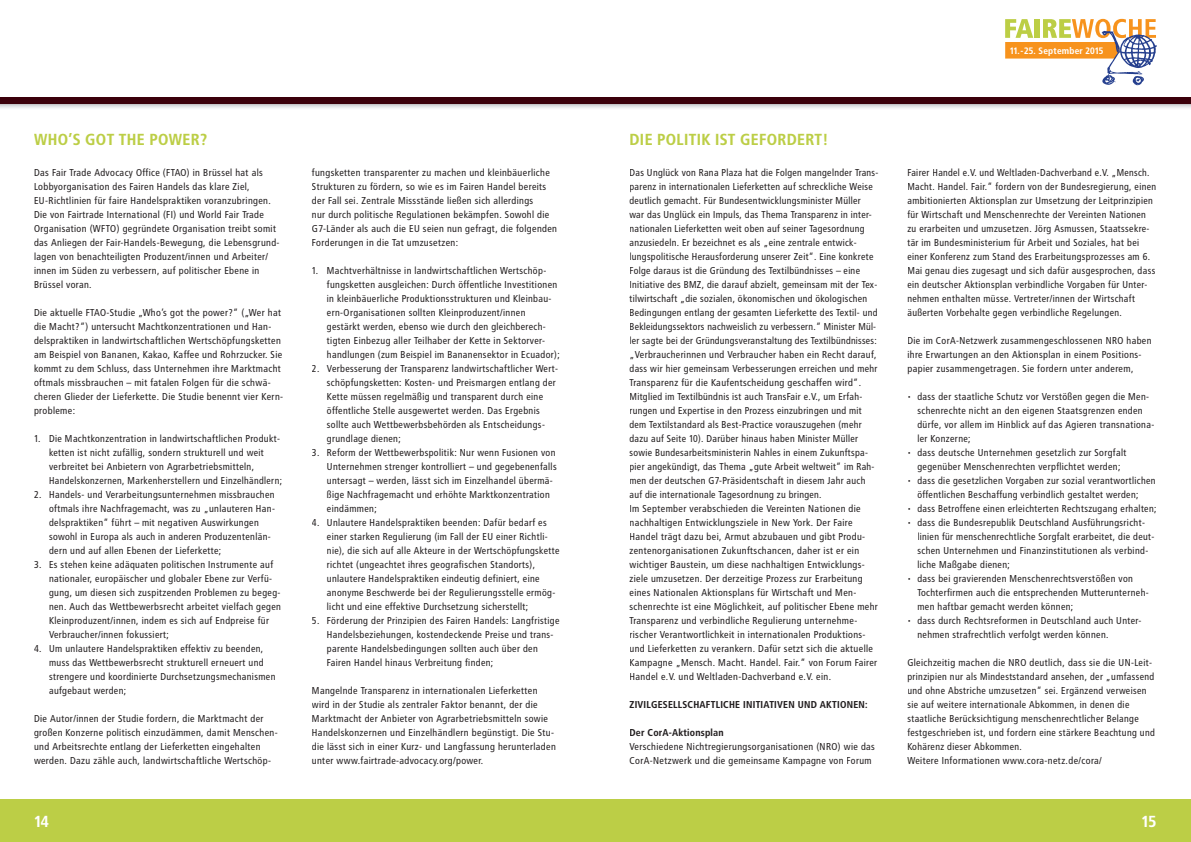
<style>
.page{position:relative;width:1191px;height:842px;background:#fff}
.page>*{position:absolute;margin:0;border:0;box-sizing:border-box;transform-origin:0 0}
.t1{font:700 16px "Transit";color:#bcce46}
.t2{font:700 16px "Transit";color:#fff}
.t3{font:10px/14px "Transit";color:#231f20}
.t4{font:700 10px "Transit";color:#231f20}
.t5{font:700 9.3px "Transit";color:#fff}
</style>
<div class="page">
<div style="left:0;top:0;width:1191px;height:104px;background:#3b000a"></div>
<div style="left:0;top:0;width:1191px;height:97px;background:#fff"></div>
<svg style="left:1005px;top:19px;width:152px;height:66px"></svg>
<div style="left:0;top:799px;width:1191px;height:43px;background:#bcce46"></div>
<p class="t5" style="left:1009px;top:45px;width:95px">11.-25. September 2015</p>
<h1 class="t1" style="left:34px;top:130px;width:175px">WHO’S GOT THE POWER?</h1>
<h1 class="t1" style="left:629px;top:130px;width:201px">DIE POLITIK IST GEFORDERT!</h1>
<p class="t3" style="left:34px;top:166px;width:247px">Das Fair Trade Advocacy Office (FTAO) in Brüssel hat als Lobbyorganisation des Fairen Handels das klare Ziel, EU-Richtlinien für faire Handelspraktiken voranzubringen.<br>Die von Fairtrade International (FI) und World Fair Trade Organisation (WFTO) gegründete Organisation treibt somit das Anliegen der Fair-Handels-Bewegung, die Lebensgrund&shy;lagen von benachteiligten Produzent/innen und Arbeiter/ innen im Süden zu verbessern, auf politischer Ebene in Brüssel voran.</p>
<p class="t3" style="left:34px;top:306px;width:251px">Die aktuelle FTAO-Studie „Who’s got the power?“ („Wer hat die Macht?“) untersucht Machtkonzentrationen und Han&shy;delspraktiken in landwirtschaftlichen Wertschöpfungsketten am Beispiel von Bananen, Kakao, Kaffee und Rohrzucker. Sie kommt zu dem Schluss, dass Unternehmen ihre Marktmacht oftmals missbrauchen – mit fatalen Folgen für die schwä&shy;cheren Glieder der Lieferkette. Die Studie benennt vier Kern&shy;probleme:</p>
<p class="t3" style="left:49px;top:432px;width:235px;text-indent:-15px">1. Die Machtkonzentration in landwirtschaftlichen Produkt&shy;ketten ist nicht zufällig, sondern strukturell und weit verbreitet bei Anbietern von Agrarbetriebsmitteln, Handelskonzernen, Markenherstellern und Einzelhändlern;</p>
<p class="t3" style="left:49px;top:488px;width:228px;text-indent:-15px">2. Handels- und Verarbeitungsunternehmen missbrauchen oftmals ihre Nachfragemacht, was zu „unlauteren Han&shy;delspraktiken“ führt – mit negativen Auswirkungen sowohl in Europa als auch in anderen Produzentenlän&shy;dern und auf allen Ebenen der Lieferkette;</p>
<p class="t3" style="left:49px;top:558px;width:234px;text-indent:-15px">3. Es stehen keine adäquaten politischen Instrumente auf nationaler, europäischer und globaler Ebene zur Verfü&shy;gung, um diesen sich zuspitzenden Problemen zu begeg&shy;nen. Auch das Wettbewerbsrecht arbeitet vielfach gegen Kleinproduzent/innen, indem es sich auf Endpreise für Verbraucher/innen fokussiert;</p>
<p class="t3" style="left:49px;top:642px;width:228px;text-indent:-15px">4. Um unlautere Handelspraktiken effektiv zu beenden, muss das Wettbewerbsrecht strukturell erneuert und strengere und koordinierte Durchsetzungsmechanismen aufgebaut werden;</p>
<p class="t3" style="left:34px;top:712px;width:246px">Die Autor/innen der Studie fordern, die Marktmacht der großen Konzerne politisch einzudämmen, damit Menschen&shy;und Arbeitsrechte entlang der Lieferketten eingehalten werden. Dazu zähle auch, landwirtschaftliche Wertschöp-</p>
<p class="t3" style="left:312px;top:166px;width:247px">fungsketten transparenter zu machen und kleinbäuerliche Strukturen zu fördern, so wie es im Fairen Handel bereits der Fall sei. Zentrale Missstände ließen sich allerdings<br>nur durch politische Regulationen bekämpfen. Sowohl die G7-Länder als auch die EU seien nun gefragt, die folgenden Forderungen in die Tat umzusetzen:</p>
<p class="t3" style="left:327px;top:264px;width:235px;text-indent:-15px">1. Machtverhältnisse in landwirtschaftlichen Wertschöp&shy;fungsketten ausgleichen: Durch öffentliche Investitionen in kleinbäuerliche Produktionsstrukturen und Kleinbau&shy;ern-Organisationen sollten Kleinproduzent/innen gestärkt werden, ebenso wie durch den gleichberech&shy;tigten Einbezug aller Teilhaber der Kette in Sektorver&shy;handlungen (zum Beispiel im Bananensektor in Ecuador);</p>
<p class="t3" style="left:327px;top:362px;width:233px;text-indent:-15px">2. Verbesserung der Transparenz landwirtschaftlicher Wert&shy;schöpfungsketten: Kosten- und Preismargen entlang der Kette müssen regelmäßig und transparent durch eine öffentliche Stelle ausgewertet werden. Das Ergebnis sollte auch Wettbewerbsbehörden als Entscheidungs&shy;grundlage dienen;</p>
<p class="t3" style="left:327px;top:446px;width:232px;text-indent:-15px">3. Reform der Wettbewerbspolitik: Nur wenn Fusionen von Unternehmen strenger kontrolliert – und gegebenenfalls untersagt – werden, lässt sich im Einzelhandel übermä&shy;ßige Nachfragemacht und erhöhte Marktkonzentration eindämmen;</p>
<p class="t3" style="left:327px;top:516px;width:234px;text-indent:-15px">4. Unlautere Handelspraktiken beenden: Dafür bedarf es einer starken Regulierung (im Fall der EU einer Richtli&shy;nie), die sich auf alle Akteure in der Wertschöpfungskette richtet (ungeachtet ihres geografischen Standorts), unlautere Handelspraktiken eindeutig definiert, eine anonyme Beschwerde bei der Regulierungsstelle ermög&shy;licht und eine effektive Durchsetzung sicherstellt;</p>
<p class="t3" style="left:327px;top:614px;width:234px;text-indent:-15px">5. Förderung der Prinzipien des Fairen Handels: Langfristige Handelsbeziehungen, kostendeckende Preise und trans&shy;parente Handelsbedingungen sollten auch über den Fairen Handel hinaus Verbreitung finden;</p>
<p class="t3" style="left:312px;top:684px;width:246px">Mangelnde Transparenz in internationalen Lieferketten wird in der Studie als zentraler Faktor benannt, der die Marktmacht der Anbieter von Agrarbetriebsmitteln sowie Handelskonzernen und Einzelhändlern begünstigt. Die Stu&shy;die lässt sich in einer Kurz- und Langfassung herunterladen unter www.fairtrade-advocacy.org/power.</p>
<p class="t3" style="left:629px;top:166px;width:251px">Das Unglück von Rana Plaza hat die Folgen mangelnder Trans&shy;parenz in internationalen Lieferketten auf schreckliche Weise deutlich gemacht. Für Bundesentwicklungsminister Müller<br>war das Unglück ein Impuls, das Thema Transparenz in inter&shy;nationalen Lieferketten weit oben auf seiner Tagesordnung anzusiedeln. Er bezeichnet es als „eine zentrale entwick&shy;lungspolitische Herausforderung unserer Zeit“. Eine konkrete Folge daraus ist die Gründung des Textilbündnisses – eine Initiative des BMZ, die darauf abzielt, gemeinsam mit der Tex&shy;tilwirtschaft „die sozialen, ökonomischen und ökologischen Bedingungen entlang der gesamten Lieferkette des Textil- und Bekleidungssektors nachweislich zu verbessern.“ Minister Mül&shy;ler sagte bei der Gründungsveranstaltung des Textilbündnisses: „Verbraucherinnen und Verbraucher haben ein Recht darauf, dass wir hier gemeinsam Verbesserungen erreichen und mehr Transparenz für die Kaufentscheidung geschaffen wird“.<br>Mitglied im Textilbündnis ist auch TransFair e.V., um Erfah&shy;rungen und Expertise in den Prozess einzubringen und mit dem Textilstandard als Best-Practice vorauszugehen (mehr dazu auf Seite 10). Darüber hinaus haben Minister Müller sowie Bundesarbeitsministerin Nahles in einem Zukunftspa&shy;pier angekündigt, das Thema „gute Arbeit weltweit“ im Rah&shy;men der deutschen G7-Präsidentschaft in diesem Jahr auch auf die internationale Tagesordnung zu bringen.<br>Im September verabschieden die Vereinten Nationen die nachhaltigen Entwicklungsziele in New York. Der Faire Handel trägt dazu bei, Armut abzubauen und gibt Produ&shy;zentenorganisationen Zukunftschancen, daher ist er ein wichtiger Baustein, um diese nachhaltigen Entwicklungs&shy;ziele umzusetzen. Der derzeitige Prozess zur Erarbei tung eines Nationalen Aktionsplans für Wirtschaft und Men&shy;schenrechte ist eine Möglichkeit, auf politischer Ebene mehr Transparenz und verbindliche Regulierung unternehme&shy;rischer Verantwortlichkeit in internationalen Produktions&shy;und Lieferketten zu verankern. Dafür setzt sich die aktuelle Kampagne „Mensch. Macht. Handel. Fair.“ von Forum Fairer Handel e.V. und Weltladen-Dachverband e.V. ein.</p>
<p class="t4" style="left:629px;top:699px;width:240px">ZIVILGESELLSCHAFTLICHE INITIATIVEN UND AKTIONEN:</p>
<p class="t4" style="left:629px;top:727px;width:96px">Der CorA-Aktionsplan</p>
<p class="t3" style="left:629px;top:740px;width:247px">Verschiedene Nichtregierungsorganisationen (NRO) wie das<br>CorA-Netzwerk und die gemeinsame Kampagne von Forum</p>
<p class="t3" style="left:907px;top:166px;width:251px">Fairer Handel e.V. und Weltladen-Dachverband e.V. „Mensch.<br>Macht. Handel. Fair.“ fordern von der Bundesregierung, einen ambitionierten Aktionsplan zur Umsetzung der Leitprinzipien für Wirtschaft und Menschenrechte der Vereinten Nationen zu erarbeiten und umzusetzen. Jörg Asmussen, Staatssekre&shy;tär im Bundesministerium für Arbeit und Soziales, hat bei einer Konferenz zum Stand des Erarbeitungsprozesses am 6.<br>Mai genau dies zugesagt und sich dafür ausgesprochen, dass ein deutscher Aktionsplan verbindliche Vorgaben für Unter&shy;nehmen enthalten müsse. Vertreter/innen der Wirtschaft äußerten Vorbehalte gegen verbindliche Regelungen.</p>
<p class="t3" style="left:907px;top:334px;width:246px">Die im CorA-Netzwerk zusammengeschlossenen NRO haben ihre Erwartungen an den Aktionsplan in einem Positions&shy;papier zusammengetragen. Sie fordern unter anderem,</p>
<p class="t3" style="left:917px;top:390px;width:239px;text-indent:-10px">• dass der staatliche Schutz vor Verstößen gegen die Men&shy;schenrechte nicht an den eigenen Staatsgrenzen enden dürfe, vor allem im Hinblick auf das Agieren transnationa&shy;ler Konzerne;</p>
<p class="t3" style="left:907px;top:446px;width:221px;text-align:center">• dass deutsche Unternehmen gesetzlich zur Sorgfalt gegenüber Menschenrechten verpflichtet werden;</p>
<p class="t3" style="left:917px;top:474px;width:240px;text-indent:-10px">• dass die gesetzlichen Vorgaben zur sozial verantwortlichen öffentlichen Beschaffung verbindlich gestaltet werden;</p>
<p class="t3" style="left:907px;top:502px;width:251px">• dass Betroffene einen erleichterten Rechtszugang erhalten;</p>
<p class="t3" style="left:917px;top:516px;width:239px;text-indent:-10px">• dass die Bundesrepublik Deutschland Ausführungsricht&shy;linien für menschenrechtliche Sorgfalt erarbeitet, die deut&shy;schen Unternehmen und Finanzinstitutionen als verbind&shy;liche Maßgabe dienen;</p>
<p class="t3" style="left:917px;top:572px;width:233px;text-indent:-10px">• dass bei gravierenden Menschenrechtsverstößen von<br>Tochterfirmen auch die entsprechenden Mutterunterneh&shy;men haftbar gemacht werden können;</p>
<p class="t3" style="left:917px;top:614px;width:226px;text-indent:-10px">• dass durch Rechtsreformen in Deutschland auch Unter&shy;nehmen strafrechtlich verfolgt werden können.</p>
<p class="t3" style="left:907px;top:656px;width:249px">Gleichzeitig machen die NRO deutlich, dass sie die UN-Leit&shy;prinzipien nur als Mindeststandard ansehen, der „umfassend und ohne Abstriche umzusetzen“ sei. Ergänzend verweisen sie auf weitere internationale Abkommen, in denen die staatliche Berücksichtigung menschenrechtlicher Belange festgeschrieben ist, und fordern eine stärkere Beachtung und Kohärenz dieser Abkommen.<br>Weitere Informationen www.cora-netz.de/cora/</p>
<h1 class="t2" style="left:34px;top:812px;width:17px">14</h1>
<h1 class="t2" style="left:1141px;top:812px;width:17px">15</h1>
</div>
